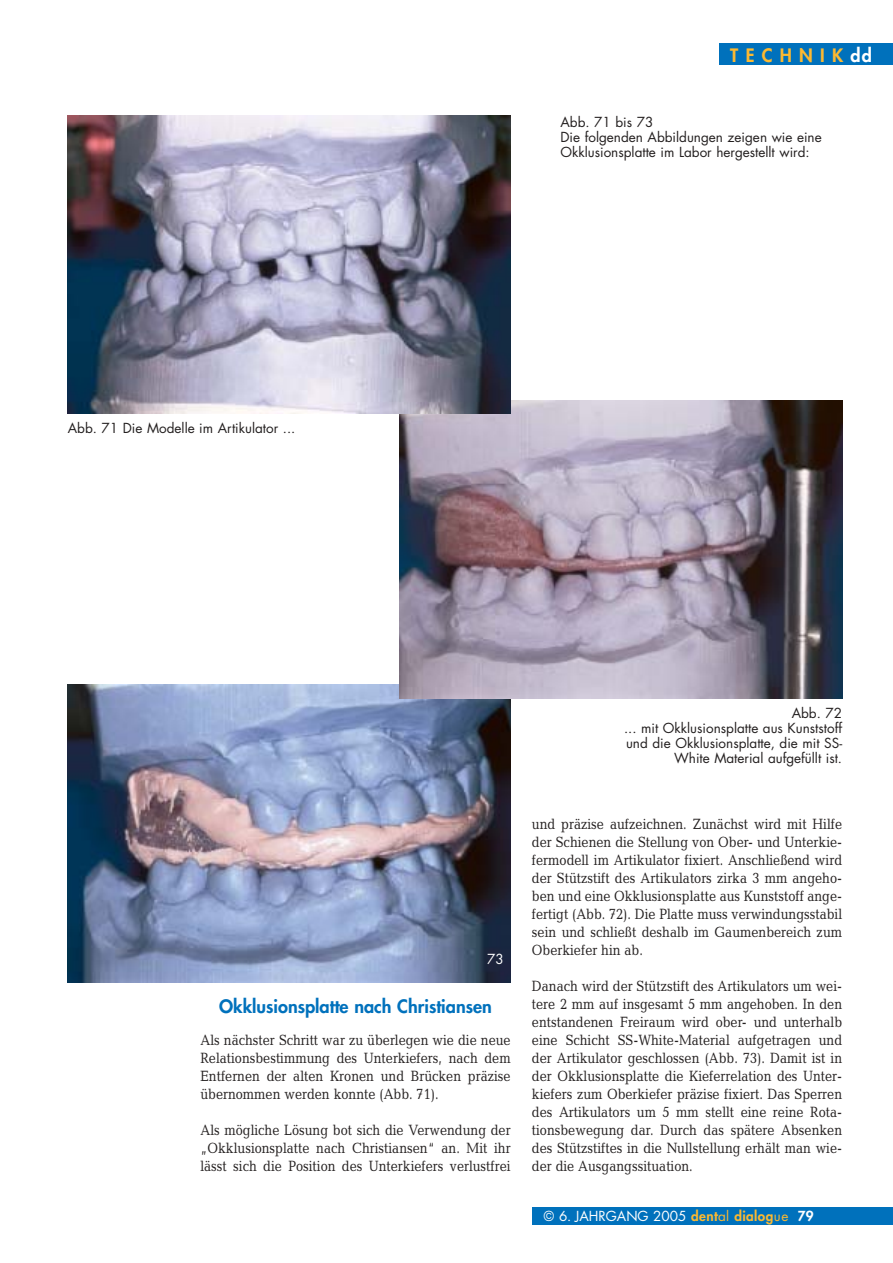
<style>
.page{position:relative;width:893px;height:1263px;background:#fff}
.page>*{position:absolute;margin:0;border:0;box-sizing:border-box;transform-origin:0 0}
.t1{font:800 18px "Futura";color:#0071bc}
.t2{font:800 18px "Futura";letter-spacing:.405em;color:#fdb931}
.t3{font:15px/18px "Candida";color:#231f1f;text-align:justify;scale:.85 1}
.t4{font:13.5px/15px "Futura";color:#231f1f}
.t5{font:13.5px "Futura";color:#fff;scale:.95 1}
.t6{font:13.5px "Futura";color:#fff}
.s1{color:#fff}
.s2{font-weight:800;color:#fdb931}
.s3{color:#fdb931}
.s4{font-weight:800}
</style>
<div class="page">
<img style="left:68px;top:685px;width:442px;height:298px">
<div style="left:719px;top:43px;width:173px;height:22px;background:#0071bc"></div>
<div style="left:532px;top:1207px;width:360px;height:18px;background:#0071bc"></div>
<img style="left:399px;top:401px;width:443px;height:297px">
<img style="left:68px;top:116px;width:442px;height:297px">
<p class="t4" style="left:68px;top:422px;width:229px">Abb. 71 Die Modelle im Artikulator ...</p>
<p class="t2" style="left:730px;top:46px;width:143px">TECHNIK<span class="s1">dd</span></p>
<p class="t4" style="left:560px;top:116px;width:263px">Abb. 71 bis 73<br>Die folgenden Abbildungen zeigen wie eine<br>Okklusionsplatte im Labor hergestellt wird:</p>
<p class="t6" style="left:487px;top:953px;width:18px">73</p>
<p class="t1" style="left:219px;top:998px;width:274px">Okklusionsplatte nach Christiansen</p>
<p class="t3" style="left:200px;top:1032px;width:366px">Als nächster Schritt war zu überlegen wie die neue Relationsbestimmung des Unterkiefers, nach dem Entfernen der alten Kronen und Brücken präzise übernommen werden konnte (Abb. 71).</p>
<p class="t3" style="left:200px;top:1122px;width:366px">Als mögliche Lösung bot sich die Verwendung der „Okklusionsplatte nach Christiansen“ an. Mit ihr lässt sich die Position des Unterkiefers verlustfrei</p>
<p class="t4" style="left:624px;top:707px;width:219px;text-align:right">Abb. 72<br>... mit Okklusionsplatte aus Kunststoff und die Okklusionsplatte, die mit SS-<br>White Material aufgefüllt ist.</p>
<p class="t3" style="left:532px;top:816px;width:366px">und präzise aufzeichnen. Zunächst wird mit Hilfe der Schienen die Stellung von Ober- und Unterkie&shy;fermodell im Artikulator fixiert. Anschließend wird der Stützstift des Artikulators zirka 3 mm angeho&shy;ben und eine Okklusionsplatte aus Kunststoff ange&shy;fertigt (Abb. 72). Die Platte muss verwindungsstabil sein und schließt deshalb im Gaumenbereich zum Oberkiefer hin ab.</p>
<p class="t3" style="left:532px;top:978px;width:366px">Danach wird der Stützstift des Artikulators um wei&shy;tere 2 mm auf insgesamt 5 mm angehoben. In den entstandenen Freiraum wird ober- und unterhalb eine Schicht SS-White-Material aufgetragen und der Artikulator geschlossen (Abb. 73). Damit ist in der Okklusionsplatte die Kieferrelation des Unter&shy;kiefers zum Oberkiefer präzise fixiert. Das Sperren des Artikulators um 5 mm stellt eine reine Rota&shy;tionsbewegung dar. Durch das spätere Absenken des Stützstiftes in die Nullstellung erhält man wie&shy;der die Ausgangssituation.</p>
<p class="t5" style="left:543px;top:1209px;width:285px">© 6. JAHRGANG 2005 <span class="s2">dent</span><span class="s3">al</span> <span class="s2">dialog</span><span class="s3">ue</span> <span class="s4">79</span></p>
</div>
